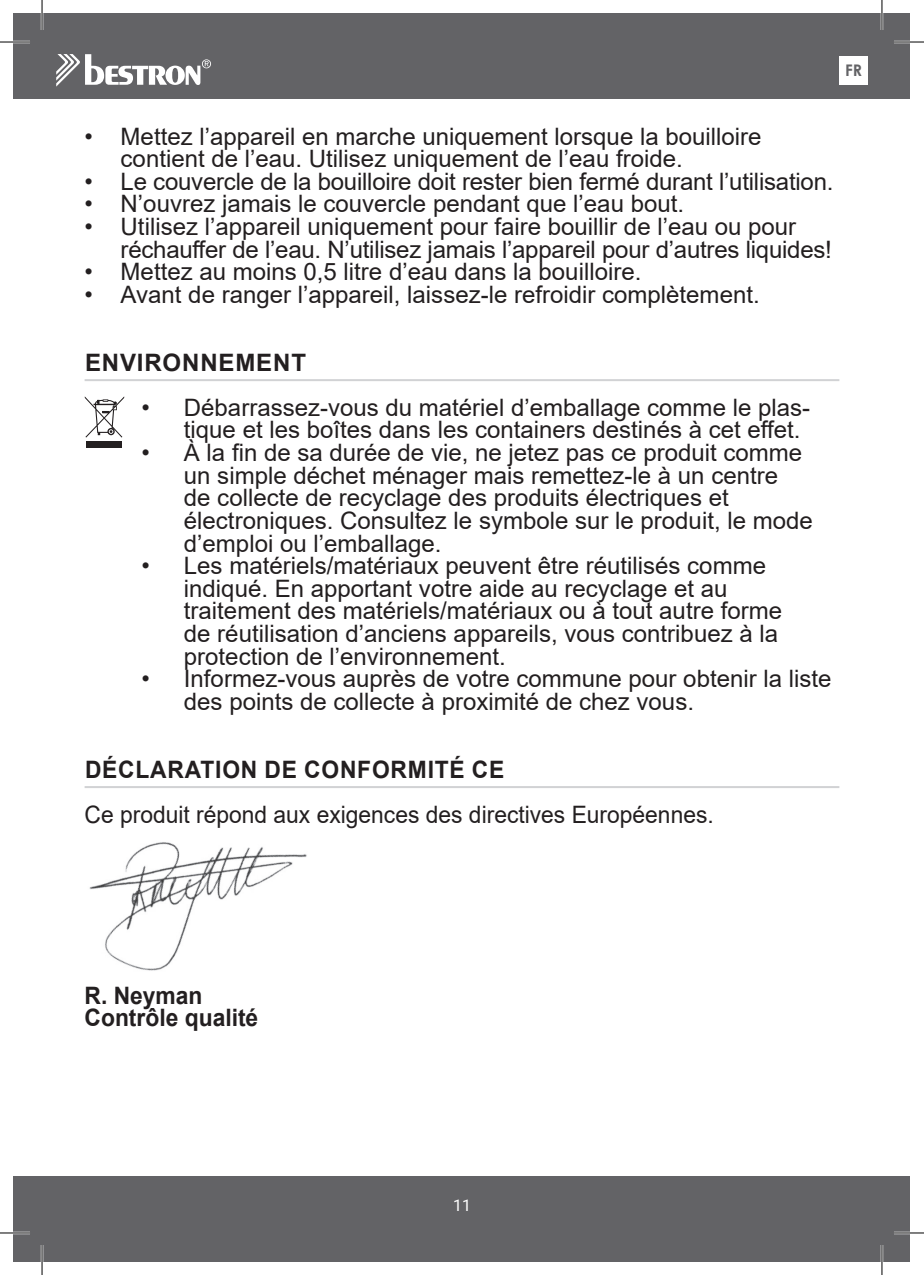
<style>
.page{position:relative;width:924px;height:1275px;background:#fff}
.page>*{position:absolute;margin:0;border:0;box-sizing:border-box;transform-origin:0 0}
.t1{font:24px/22.6px "Arial";color:#231f20}
.t2{font:24px "Arial";color:#231f20;scale:.95 1}
.t3{font:700 24px "Arial";letter-spacing:.035em;color:#231f20;scale:.95 1}
.t4{font:700 24px/22.6px "Arial";color:#231f20;scale:.95 1}
.t5{font:700 24px "Arial";letter-spacing:.035em;color:#231f20}
.t6{font:16px "Roboto";color:#fff}
.t7{font:700 16px "Century Gothic";color:#636366}
</style>
<div class="page">
<div style="left:14px;top:14px;width:895px;height:85px;background:#636366"></div>
<div style="left:14px;top:1176px;width:895px;height:85px;background:#636366"></div>
<svg style="left:56px;top:54px;width:155px;height:33px"></svg>
<div style="left:839px;top:56px;width:28px;height:29px;background:#fff"></div>
<hr style="left:85px;top:379px;width:754px;height:2px;background:#d1d2d4">
<hr style="left:85px;top:786px;width:754px;height:2px;background:#d1d2d4">
<div style="left:86px;top:441px;width:36px;height:7px;background:#231f20"></div>
<svg style="left:85px;top:396px;width:39px;height:41px"></svg>
<img style="left:89px;top:842px;width:218px;height:129px">
<hr style="left:0;top:41px;width:30px;height:2px;background:#fff">
<hr style="left:893px;top:41px;width:30px;height:2px;background:#fff">
<hr style="left:0;top:1231px;width:30px;height:3px;background:#fff">
<hr style="left:893px;top:1231px;width:30px;height:3px;background:#fff">
<hr style="left:41px;top:0;width:2px;height:30px;background:#fff">
<hr style="left:41px;top:1245px;width:2px;height:30px;background:#fff">
<hr style="left:880px;top:0;width:2px;height:30px;background:#fff">
<hr style="left:880px;top:1245px;width:2px;height:30px;background:#fff">
<hr style="left:0;top:42px;width:30px;height:1px;background:#000">
<hr style="left:893px;top:42px;width:30px;height:1px;background:#000">
<hr style="left:0;top:1232px;width:30px;height:1px;background:#000">
<hr style="left:893px;top:1232px;width:30px;height:1px;background:#000">
<hr style="left:42px;top:0;width:1px;height:30px;background:#000">
<hr style="left:42px;top:1245px;width:1px;height:30px;background:#000">
<hr style="left:881px;top:0;width:1px;height:30px;background:#000">
<hr style="left:881px;top:1245px;width:1px;height:30px;background:#000">
<p class="t7" style="left:844px;top:58px;width:18px">FR</p>
<p class="t1" style="left:121px;top:125px;width:642px;text-indent:-36px">• Mettez l’appareil en marche uniquement lorsque la bouilloire contient de l’eau. Utilisez uniquement de l’eau froide.</p>
<p class="t1" style="left:85px;top:170px;width:750px">• Le couvercle de la bouilloire doit rester bien fermé durant l’utilisation.</p>
<p class="t1" style="left:85px;top:192px;width:600px">• N’ouvrez jamais le couvercle pendant que l’eau bout.</p>
<p class="t1" style="left:121px;top:215px;width:712px;text-indent:-36px">• Utilisez l’appareil uniquement pour faire bouillir de l’eau ou pour réchauffer de l’eau. N’utilisez jamais l’appareil pour d’autres liquides!</p>
<p class="t1" style="left:85px;top:260px;width:558px">• Mettez au moins 0,5 litre d’eau dans la bouilloire.</p>
<p class="t1" style="left:85px;top:283px;width:676px">• Avant de ranger l’appareil, laissez-le refroidir complètement.</p>
<p class="t5" style="left:85px;top:345px;width:222px">ENVIRONNEMENT</p>
<p class="t1" style="left:184px;top:396px;width:627px;text-indent:-43px">• Débarrassez-vous du matériel d’emballage comme le plas&shy;tique et les boîtes dans les containers destinés à cet effet.</p>
<p class="t1" style="left:184px;top:441px;width:630px;text-indent:-43px">• À la fin de sa durée de vie, ne jetez pas ce produit comme un simple déchet ménager mais remettez-le à un centre<br>de collecte de recyclage des produits électriques et électroniques. Consultez le symbole sur le produit, le mode d’emploi ou l’emballage.</p>
<p class="t1" style="left:184px;top:554px;width:599px;text-indent:-43px">• Les matériels/matériaux peuvent être réutilisés comme indiqué. En apportant votre aide au recyclage et au traitement des matériels/matériaux ou à tout autre forme de réutilisation d’anciens appareils, vous contribuez à la protection de l’environnement.</p>
<p class="t1" style="left:184px;top:667px;width:648px;text-indent:-43px">• Informez-vous auprès de votre commune pour obtenir la liste des points de collecte à proximité de chez vous.</p>
<p class="t3" style="left:85px;top:752px;width:443px">DÉCLARATION DE CONFORMITÉ CE</p>
<p class="t2" style="left:85px;top:798px;width:663px">Ce produit répond aux exigences des directives Européennes.</p>
<p class="t4" style="left:85px;top:984px;width:184px">R. Neyman<br>Contrôle qualité</p>
<p class="t6" style="left:453px;top:1193px;width:19px">11</p>
</div>
